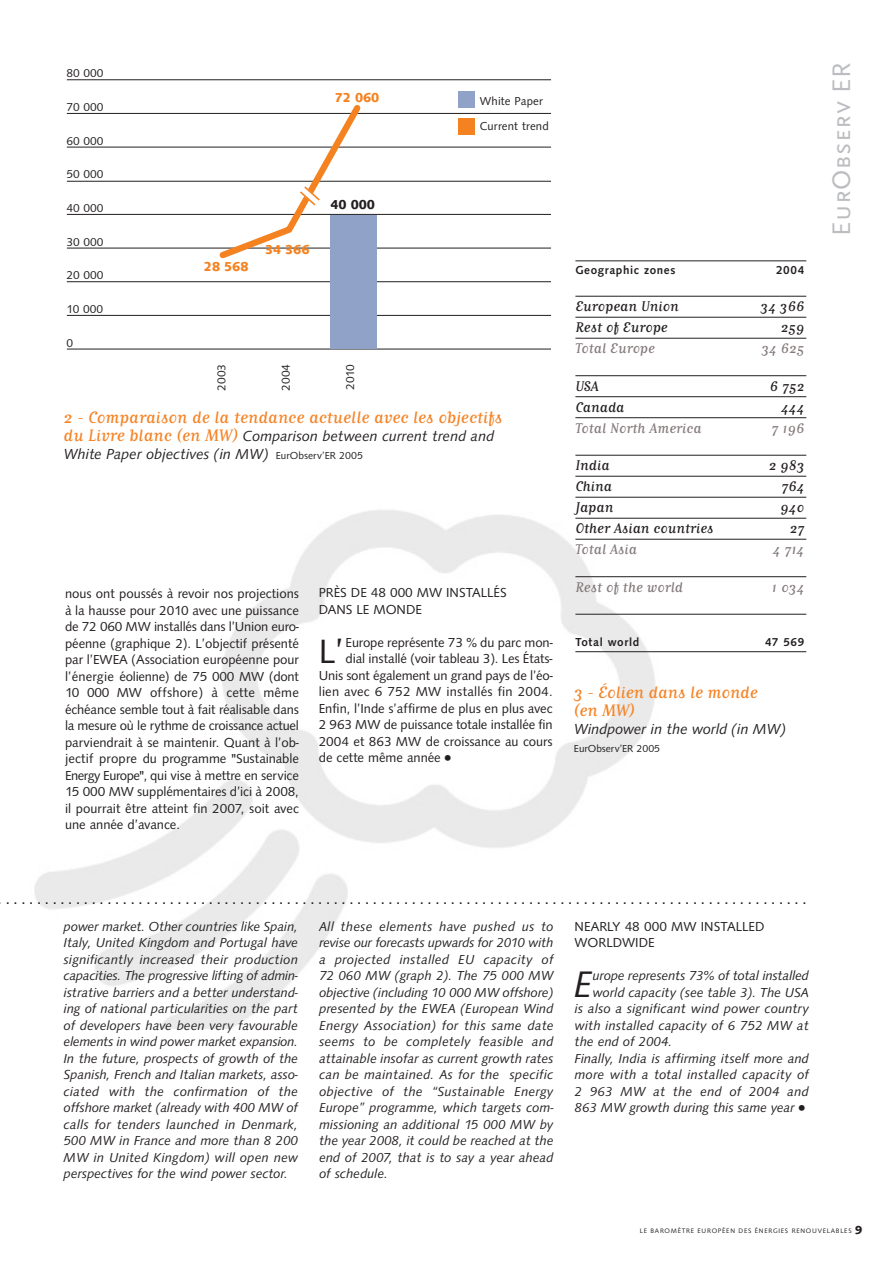
<style>
.page{position:relative;width:893px;height:1263px;background:#fff}
.page>*{position:absolute;margin:0;border:0;box-sizing:border-box;transform-origin:0 0}
.t1{font:italic 38.25px "Syntax";color:#231f20}
.t2{font:34.95px "Syntax";color:#231f20}
.t3{font:26.55px "Scala Sans Caps";letter-spacing:.025em;color:#bcbdc0}
.t4{font:19.5px/18px "Matrix Script";letter-spacing:.005em;color:#f58427}
.t5{font:18px "Syntax";color:#231f20}
.t6{font:16.5px "Matrix Script";letter-spacing:.005em;color:#231f20}
.t7{font:16.5px "Matrix Script";letter-spacing:.005em;color:#857b7c}
.t8{font:italic 15px/18px "Syntax";letter-spacing:.005em;color:#231f20}
.t9{font:italic 13.5px/16.5px "Syntax";letter-spacing:.005em;color:#231f20;text-align:justify}
.t10{font:13.5px/16.5px "Syntax";color:#231f20}
.t11{font:800 13.35px "Syntax H";color:#f58220}
.t12{font:800 13.35px "Syntax H";color:#231f20}
.t13{font:700 12px "Syntax";letter-spacing:.055em;color:#231f20}
.t14{font:11.85px/25.2px "Syntax";color:#231f20}
.t15{font:10.5px "Syntax";color:#231f20}
.t16{font:6.75px "Syntax";letter-spacing:.11em;color:#231f20}
.s1{font-family:"Matrix Script";font-style:normal;font-size:19.5px;color:#f58427}
.s2{font-style:normal;font-size:10.5px}
.s3{font-size:21px}
.s4{font-style:normal;font-size:21px}
.s5{font-family:"Syntax H";font-weight:800;font-size:12px}
</style>
<div class="page">
<hr style="left:67px;top:80px;width:484px;height:1px;background:#231f20">
<hr style="left:67px;top:113px;width:484px;height:1px;background:#231f20">
<hr style="left:67px;top:147px;width:484px;height:1px;background:#231f20">
<hr style="left:67px;top:181px;width:484px;height:1px;background:#231f20">
<hr style="left:67px;top:214px;width:484px;height:1px;background:#231f20">
<hr style="left:67px;top:248px;width:484px;height:1px;background:#231f20">
<hr style="left:67px;top:281px;width:484px;height:1px;background:#231f20">
<hr style="left:67px;top:315px;width:484px;height:1px;background:#231f20">
<hr style="left:67px;top:349px;width:484px;height:1px;background:#231f20">
<div style="left:330px;top:215px;width:46px;height:134px;background:#91a2c9"></div>
<div style="left:458px;top:119px;width:16px;height:16px;background:#f58220"></div>
<div style="left:458px;top:92px;width:16px;height:16px;background:#91a2c9"></div>
<svg style="left:215px;top:105px;width:151px;height:154px"></svg>
<hr style="left:575px;top:261px;width:231px;height:1px;background:#231f20">
<hr style="left:575px;top:296px;width:231px;height:1px;background:#231f20">
<hr style="left:575px;top:317px;width:231px;height:1px;background:#231f20">
<hr style="left:575px;top:338px;width:231px;height:1px;background:#231f20">
<hr style="left:575px;top:375px;width:231px;height:1px;background:#231f20">
<hr style="left:575px;top:396px;width:231px;height:1px;background:#231f20">
<hr style="left:575px;top:417px;width:231px;height:1px;background:#231f20">
<hr style="left:575px;top:455px;width:231px;height:1px;background:#231f20">
<hr style="left:575px;top:476px;width:231px;height:1px;background:#231f20">
<hr style="left:575px;top:497px;width:231px;height:1px;background:#231f20">
<hr style="left:575px;top:518px;width:231px;height:1px;background:#231f20">
<hr style="left:575px;top:539px;width:231px;height:1px;background:#231f20">
<hr style="left:575px;top:576px;width:231px;height:1px;background:#231f20">
<hr style="left:575px;top:614px;width:231px;height:1px;background:#231f20">
<hr style="left:575px;top:651px;width:231px;height:1px;background:#231f20">
<p class="t14" style="left:67px;top:60px;width:38px">80 000</p>
<p class="t14" style="left:67px;top:94px;width:38px">70 000</p>
<p class="t14" style="left:67px;top:128px;width:38px">60 000</p>
<p class="t14" style="left:67px;top:162px;width:38px">50 000</p>
<p class="t14" style="left:67px;top:195px;width:38px">40 000</p>
<p class="t14" style="left:67px;top:229px;width:38px">30 000</p>
<p class="t14" style="left:67px;top:263px;width:38px">20 000</p>
<p class="t14" style="left:67px;top:296px;width:38px">10 000</p>
<p class="t14" style="left:67px;top:330px;width:8px">0</p>
<p class="t11" style="left:335px;top:90px;width:46px">72 060</p>
<p class="t14" style="left:480px;top:88px;width:70px">White Paper<br>Current trend</p>
<p class="t11" style="left:204px;top:259px;width:46px">28 568</p>
<p class="t11" style="left:265px;top:242px;width:46px">34 366</p>
<p class="t12" style="left:330px;top:197px;width:46px">40 000</p>
<p class="t14" style="left:209px;top:391px;width:28px;rotate:-90deg">2003</p>
<p class="t14" style="left:273px;top:391px;width:28px;rotate:-90deg">2004</p>
<p class="t14" style="left:337px;top:390px;width:27px;rotate:-90deg">2010</p>
<h3 class="t4" style="left:64px;top:407px;width:440px">2 - Comparaison de la tendance actuelle avec les objectifs</h3>
<p class="t8" style="left:64px;top:428px;width:432px"><span class="s1">du Livre blanc (en MW)</span> Comparison between current trend and<br>White Paper objectives (in MW) <span class="s2">EurObserv’ER 2005</span></p>
<p class="t10" style="left:65px;top:587px;width:235px;text-align:justify">nous ont poussés à revoir nos projections à la hausse pour 2010 avec une puissance de 72 060 MW installés dans l’Union euro&shy;péenne (graphique 2). L’objectif présenté par l’EWEA (Association européenne pour l’énergie éolienne) de 75 000 MW (dont 10 000 MW offshore) à cette même échéance semble tout à fait réalisable dans la mesure où le rythme de croissance actuel parviendrait à se maintenir. Quant à l’ob&shy;jectif propre du programme "Sustainable Energy Europe", qui vise à mettre en service 15 000 MW supplémentaires d’ici à 2008, il pourrait être atteint fin 2007, soit avec une année d’avance.</p>
<p class="t10" style="left:319px;top:586px;width:189px">PRÈS DE 48 000 MW INSTALLÉS<br>DANS LE MONDE</p>
<h2 class="t2" style="left:319px;top:639px;width:26px">L’</h2>
<p class="t10" style="left:346px;top:635px;width:209px">Europe représente 73 % du parc mon-</p>
<p class="t10" style="left:346px;top:652px;width:209px">dial installé (voir tableau 3). Les États-</p>
<p class="t10" style="left:319px;top:668px;width:235px">Unis sont également un grand pays de l’éo-</p>
<p class="t10" style="left:319px;top:685px;width:235px">lien avec 6 752 MW installés fin 2004.</p>
<p class="t10" style="left:319px;top:701px;width:235px">Enfin, l’Inde s’affirme de plus en plus avec</p>
<p class="t10" style="left:319px;top:718px;width:235px">2 963 MW de puissance totale installée fin</p>
<p class="t10" style="left:319px;top:734px;width:235px">2004 et 863 MW de croissance au cours</p>
<p class="t10" style="left:319px;top:751px;width:138px">de cette même année<span class="s3">•</span></p>
<p class="t13" style="left:575px;top:265px;width:101px">Geographic zones</p>
<p class="t13" style="left:776px;top:265px;width:30px">2004</p>
<p class="t6" style="left:575px;top:296px;width:105px">European Union</p>
<p class="t6" style="left:760px;top:296px;width:45px">34 366</p>
<p class="t6" style="left:575px;top:317px;width:94px">Rest of Europe</p>
<p class="t6" style="left:781px;top:317px;width:25px">259</p>
<p class="t7" style="left:575px;top:338px;width:81px">Total Europe</p>
<p class="t7" style="left:761px;top:338px;width:44px">34 625</p>
<p class="t6" style="left:575px;top:375px;width:25px">USA</p>
<p class="t6" style="left:770px;top:375px;width:36px">6 752</p>
<p class="t6" style="left:575px;top:396px;width:51px">Canada</p>
<p class="t6" style="left:781px;top:396px;width:25px">444</p>
<p class="t7" style="left:575px;top:417px;width:128px">Total North America</p>
<p class="t7" style="left:771px;top:417px;width:34px">7 196</p>
<p class="t6" style="left:575px;top:455px;width:36px">India</p>
<p class="t6" style="left:769px;top:455px;width:37px">2 983</p>
<p class="t6" style="left:575px;top:476px;width:38px">China</p>
<p class="t6" style="left:781px;top:476px;width:24px">764</p>
<p class="t6" style="left:575px;top:497px;width:40px">Japan</p>
<p class="t6" style="left:780px;top:497px;width:25px">940</p>
<p class="t6" style="left:575px;top:518px;width:140px">Other Asian countries</p>
<p class="t6" style="left:790px;top:518px;width:16px">27</p>
<p class="t7" style="left:575px;top:539px;width:63px">Total Asia</p>
<p class="t7" style="left:773px;top:539px;width:33px">4 714</p>
<p class="t7" style="left:575px;top:576px;width:109px">Rest of the world</p>
<p class="t7" style="left:772px;top:576px;width:34px">1 034</p>
<p class="t13" style="left:575px;top:637px;width:65px">Total world</p>
<p class="t13" style="left:765px;top:637px;width:41px">47 569</p>
<h3 class="t4" style="left:574px;top:683px;width:186px">3 - Éolien dans le monde (en MW)</h3>
<p class="t8" style="left:574px;top:721px;width:213px">Windpower in the world (in MW)</p>
<p class="t15" style="left:574px;top:745px;width:88px">EurObserv’ER 2005</p>
<h3 class="t3" style="left:825px;top:236px;width:175px;rotate:-90deg">EurObserv ER</h3>
<h3 class="t5" style="left:-2px;top:891px;width:811px">........................................................................................................</h3>
<p class="t9" style="left:64px;top:919px;width:236px">power market. Other countries like Spain, Italy, United Kingdom and Portugal have significantly increased their production capacities. The progressive lifting of admin&shy;istrative barriers and a better understand&shy;ing of national particularities on the part of developers have been very favourable elements in wind power market expansion.<br>In the future, prospects of growth of the Spanish, French and Italian markets, asso&shy;ciated with the confirmation of the offshore market (already with 400 MW of calls for tenders launched in Denmark, 500 MW in France and more than 8 200<br>MW in United Kingdom) will open new perspectives for the wind power sector.</p>
<p class="t9" style="left:319px;top:919px;width:236px">All these elements have pushed us to revise our forecasts upwards for 2010 with a projected installed EU capacity of 72 060 MW (graph 2). The 75 000 MW objective (including 10 000 MW offshore) presented by the EWEA (European Wind Energy Association) for this same date seems to be completely feasible and attainable insofar as current growth rates can be maintained. As for the specific objective of the “Sustainable Energy Europe” programme, which targets com&shy;missioning an additional 15 000 MW by the year 2008, it could be reached at the end of 2007, that is to say a year ahead of schedule.</p>
<p class="t10" style="left:574px;top:919px;width:192px">NEARLY 48 000 MW INSTALLED<br>WORLDWIDE</p>
<h1 class="t1" style="left:574px;top:968px;width:20px">E</h1>
<p class="t9" style="left:592px;top:968px;width:218px">urope represents 73% of total installed</p>
<p class="t9" style="left:592px;top:985px;width:218px">world capacity (see table 3). The USA</p>
<p class="t9" style="left:574px;top:1001px;width:236px">is also a significant wind power country</p>
<p class="t9" style="left:574px;top:1018px;width:236px">with installed capacity of 6 752 MW at</p>
<p class="t9" style="left:574px;top:1034px;width:99px">the end of 2004.</p>
<p class="t9" style="left:574px;top:1051px;width:236px">Finally, India is affirming itself more and</p>
<p class="t9" style="left:574px;top:1067px;width:236px">more with a total installed capacity of</p>
<p class="t9" style="left:574px;top:1084px;width:236px">2 963 MW at the end of 2004 and</p>
<p class="t9" style="left:574px;top:1100px;width:236px">863 MW growth during this same year<span class="s4">•</span></p>
<p class="t16" style="left:640px;top:1228px;width:224px">LE BAROMÈTRE EUROPÉEN DES ÉNERGIES RENOUVELABLES <span class="s5">9</span></p>
</div>
